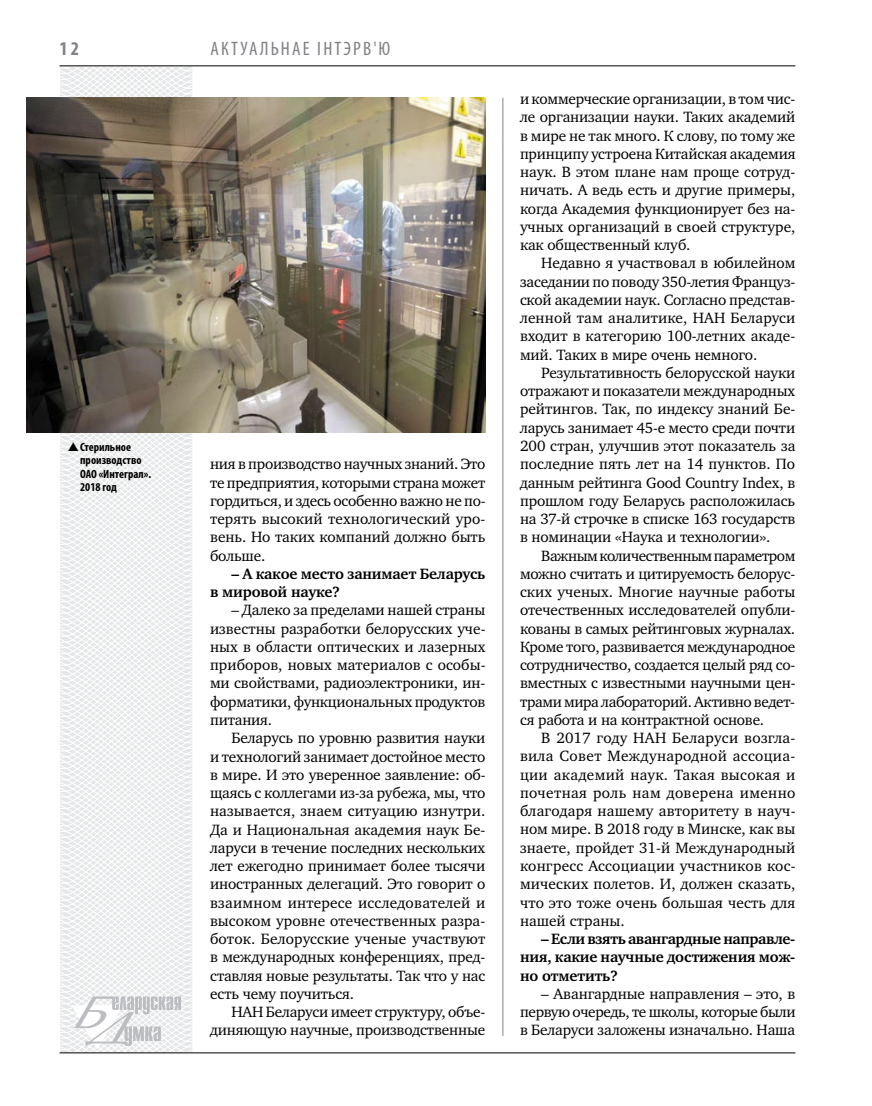
<style>
.page{position:relative;width:872px;height:1106px;background:#fff}
.page>*{position:absolute;margin:0;border:0;box-sizing:border-box;transform-origin:0 0}
.t1{font:condensed 19.5px "Myriad Pro";letter-spacing:.11em;color:#808285}
.t2{font:700 condensed 19.5px "Myriad Pro";color:#808285}
.t3{font:15.3px/18.3px "Charter C";letter-spacing:-.01em;color:#000;text-align:justify}
.t4{font:700 15.3px/18.3px "Charter C";letter-spacing:-.01em;color:#000}
.t5{font:700 condensed 12px/13.5px "Myriad Pro";color:#000}
</style>
<div class="page">
<svg style="left:59px;top:65px;width:192px;height:989px"></svg>
<hr style="left:502px;top:98px;width:1px;height:938px;background:#808285">
<hr style="left:60px;top:1052px;width:735px;height:1px;background:#000">
<svg style="left:71px;top:996px;width:110px;height:53px"></svg>
<hr style="left:60px;top:65px;width:735px;height:1px;background:#000">
<img style="left:26px;top:97px;width:459px;height:336px">
<svg style="left:68px;top:442px;width:23px;height:9px"></svg>
<p class="t2" style="left:60px;top:37px;width:21px">12</p>
<p class="t5" style="left:80px;top:439px;width:73px">Стерильное производство<br>ОАО «Интеграл».<br>2018 год</p>
<p class="t1" style="left:210px;top:37px;width:181px">Актуальнае інтэрв'ю</p>
<p class="t3" style="left:210px;top:455px;width:277px">ния в производство научных знаний. Это те предприятия, которыми страна может гордиться, и здесь особенно важно не по&shy;терять высокий технологический уро&shy;вень. Но таких компаний должно быть больше.</p>
<p class="t4" style="left:210px;top:565px;width:277px;text-indent:21px">– А какое место занимает Беларусь в мировой науке?</p>
<p class="t3" style="left:210px;top:601px;width:277px;text-indent:21px">– Далеко за пределами нашей страны известны разработки белорусских уче&shy;ных в области оптических и лазерных приборов, новых материалов с особы&shy;ми свойствами, радиоэлектроники, ин&shy;форматики, функциональных продуктов питания.</p>
<p class="t3" style="left:210px;top:729px;width:277px;text-indent:21px">Беларусь по уровню развития науки и технологий занимает достойное место в мире. И это уверенное заявление: об&shy;щаясь с коллегами из-за рубежа, мы, что называется, знаем ситуацию изнутри.<br>Да и Национальная академия наук Бе&shy;ларуси в течение последних нескольких лет ежегодно принимает более тысячи иностранных делегаций. Это говорит о взаимном интересе исследователей и высоком уровне отечественных разра&shy;боток. Белорусские ученые участвуют в международных конференциях, пред&shy;ставляя новые результаты. Так что у нас есть чему поучиться.</p>
<p class="t3" style="left:210px;top:1003px;width:277px;text-align:right">НАН Беларуси имеет структуру, объе&shy;диняющую научные, производственные</p>
<p class="t3" style="left:520px;top:90px;width:277px">и коммерческие организации, в том чис&shy;ле организации науки. Таких академий в мире не так много. К слову, по тому же принципу устроена Китайская академия наук. В этом плане нам проще сотруд&shy;ничать. А ведь есть и другие примеры, когда Академия функционирует без на&shy;учных организаций в своей структуре, как общественный клуб.</p>
<p class="t3" style="left:520px;top:254px;width:277px;text-indent:21px">Недавно я участвовал в юбилейном заседании по поводу 350-летия Француз&shy;ской академии наук. Согласно представ&shy;ленной там аналитике, НАН Беларуси входит в категорию 100-летних акаде&shy;мий. Таких в мире очень немного.</p>
<p class="t3" style="left:520px;top:364px;width:277px;text-indent:21px">Результативность белорусской науки отражают и показатели международных рейтингов. Так, по индексу знаний Бе&shy;ларусь занимает 45-е место среди почти 200 стран, улучшив этот показатель за последние пять лет на 14 пунктов. По данным рейтинга Good Сountry Index, в прошлом году Беларусь расположилась на 37-й строчке в списке 163 государств в номинации «Наука и технологии».</p>
<p class="t3" style="left:520px;top:546px;width:277px;text-indent:21px">Важным количественным параметром можно считать и цитируемость белорус&shy;ских ученых. Многие научные работы отечественных исследователей опубли&shy;кованы в самых рейтинговых журналах.<br>Кроме того, развивается международное сотрудничество, создается целый ряд со&shy;вместных с известными научными цен&shy;трами мира лабораторий. Активно ведет&shy;ся работа и на контрактной основе.</p>
<p class="t3" style="left:520px;top:729px;width:277px;text-indent:21px">В 2017 году НАН Беларуси возгла&shy;вила Совет Международной ассоциа&shy;ции академий наук. Такая высокая и почетная роль нам доверена именно благодаря нашему авторитету в науч&shy;ном мире. В 2018 году в Минске, как вы знаете, пройдет 31-й Международный конгресс Ассоциации участников кос&shy;мических полетов. И, должен сказать, что это тоже очень большая честь для нашей страны.</p>
<p class="t4" style="left:520px;top:930px;width:277px;text-align:justify;text-indent:21px">– Если взять авангардные направле&shy;ния, какие научные достижения мож&shy;но отметить?</p>
<p class="t3" style="left:520px;top:984px;width:277px;text-indent:21px">– Авангардные направления – это, в первую очередь, те школы, которые были в Беларуси заложены изначально. Наша</p>
</div>
